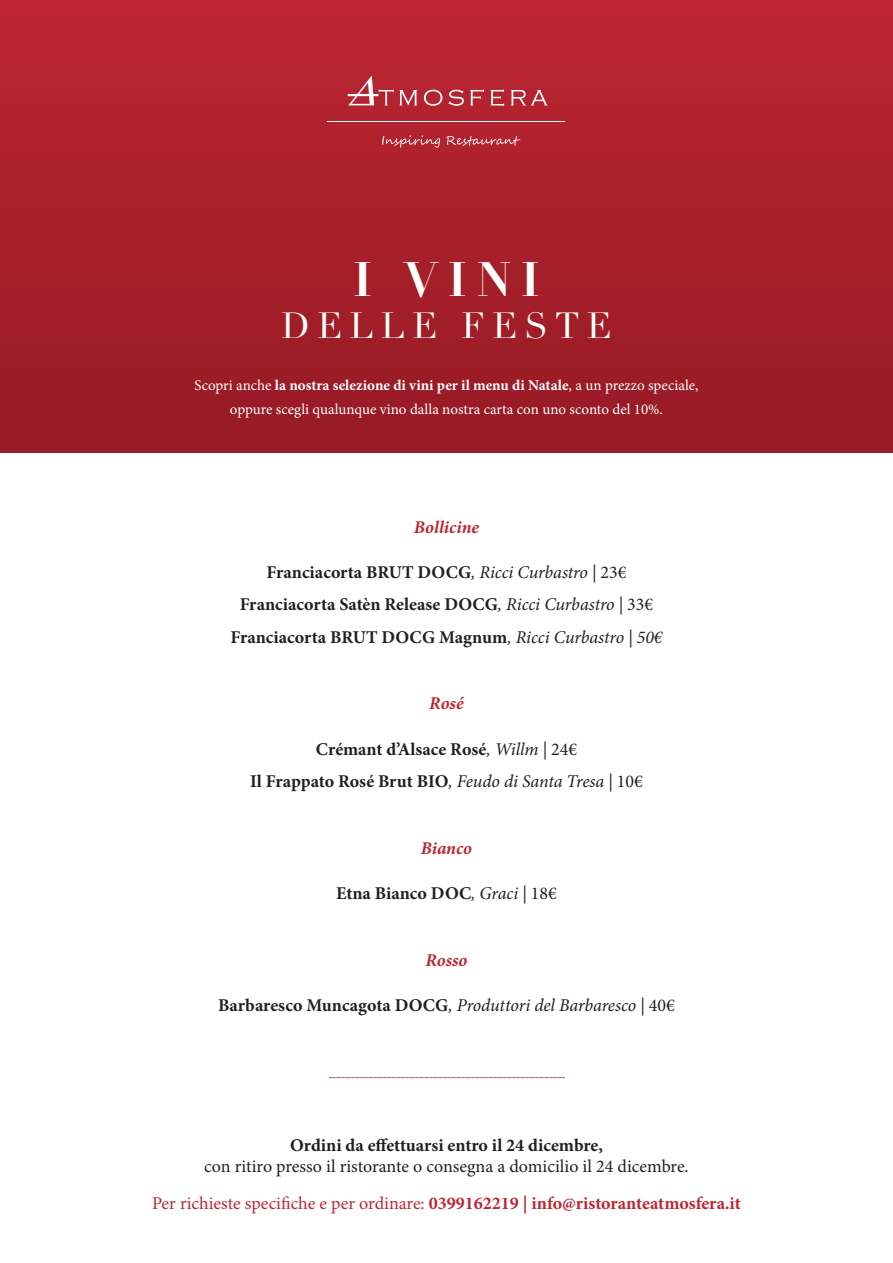
<style>
.page{position:relative;width:893px;height:1263px;background:#fff}
.page>*{position:absolute;margin:0;border:0;box-sizing:border-box;transform-origin:0 0}
.t1{font:700 47.1px "Didot";color:#fff}
.t2{font:35.55px "Didot";letter-spacing:.2em;color:#fff}
.Stile_di_paragrafo_2{font:700 18px "Minion Pro";color:#231f20}
.t3{font:700 18px "Minion Pro";color:#be2634}
.t4{font:18px "Minion Pro";color:#231f20}
.Stile_di_paragrafo_2-2{font:italic 18px "Minion Pro";letter-spacing:-.01em;color:#231f20}
.t5{font:italic 700 18px "Minion Pro";color:#be2634}
.t6{font:15px/24px "Minion Pro";color:#fff;text-align:center}
.s1{font-weight:700}
.s2{font-weight:400;font-style:italic}
.s3{font-weight:400}
.s4{font-weight:700;font-style:normal}
.s5{font-style:normal}
</style>
<div class="page">
<div style="left:0;top:0;width:893px;height:453px;background:linear-gradient(to bottom,#bc2633,#961a24)"></div>
<svg style="left:424px;top:90px;width:18px;height:16px"></svg>
<svg style="left:448px;top:90px;width:16px;height:16px"></svg>
<svg style="left:470px;top:89px;width:14px;height:16px"></svg>
<svg style="left:490px;top:89px;width:14px;height:17px"></svg>
<svg style="left:511px;top:90px;width:37px;height:15px"></svg>
<svg style="left:348px;top:75px;width:69px;height:30px;background:#c24c56"></svg>
<svg style="left:382px;top:135px;width:58px;height:13px"></svg>
<svg style="left:446px;top:136px;width:74px;height:10px"></svg>
<hr style="left:328px;top:121px;width:237px;height:1px;background:#fff">
<svg style="left:330px;top:1077px;width:234px;height:1px"></svg>
<p class="t1" style="left:353px;top:249px;width:188px">I VINI</p>
<p class="t2" style="left:281px;top:305px;width:332px">DELLE FESTE</p>
<p class="t6" style="left:194px;top:374px;width:506px">Scopri anche <span class="s1">la nostra selezione di vini per il menu di Natale</span>, a un prezzo speciale, oppure scegli qualunque vino dalla nostra carta con uno sconto del 10%.</p>
<p class="t5" style="left:414px;top:514px;width:67px">Bollicine</p>
<p class="Stile_di_paragrafo_2" style="left:266px;top:559px;width:361px">Franciacorta BRUT DOCG<span class="s2">, Ricci Curbastro |</span> <span class="s3">23€</span></p>
<p class="Stile_di_paragrafo_2" style="left:240px;top:592px;width:415px">Franciacorta Satèn Release DOCG<span class="s2">, Ricci Curbastro |</span> <span class="s3">33€</span></p>
<p class="Stile_di_paragrafo_2" style="left:230px;top:624px;width:434px">Franciacorta BRUT DOCG Magnum<span class="s2">, Ricci Curbastro | 50€</span></p>
<p class="t5" style="left:429px;top:691px;width:36px">Rosé</p>
<p class="Stile_di_paragrafo_2" style="left:316px;top:736px;width:263px">Crémant d’Alsace Rosé<span class="s2">, Willm |</span> <span class="s3">24€</span></p>
<p class="Stile_di_paragrafo_2" style="left:250px;top:769px;width:394px">Il Frappato Rosé Brut BIO<span class="s2">, Feudo di Santa Tresa |</span> <span class="s3">10€</span></p>
<p class="t5" style="left:421px;top:835px;width:53px">Bianco</p>
<p class="Stile_di_paragrafo_2" style="left:336px;top:880px;width:222px">Etna Bianco DOC<span class="s2">, Graci |</span> <span class="s3">18€</span></p>
<p class="t5" style="left:425px;top:947px;width:43px">Rosso</p>
<p class="Stile_di_paragrafo_2-2" style="left:218px;top:993px;width:458px"><span class="s4">Barbaresco Muncagota DOCG</span>, Produttori del Barbaresco | <span class="s5">40€</span></p>
<p class="Stile_di_paragrafo_2" style="left:290px;top:1132px;width:314px">Ordini da effettuarsi entro il 24 dicembre,</p>
<p class="t4" style="left:204px;top:1154px;width:486px">con ritiro presso il ristorante o consegna a domicilio il 24 dicembre.</p>
<p class="t3" style="left:152px;top:1190px;width:590px"><span class="s3">Per richieste specifiche e per ordinare:</span> 0399162219 | info@ristoranteatmosfera.it</p>
</div>
